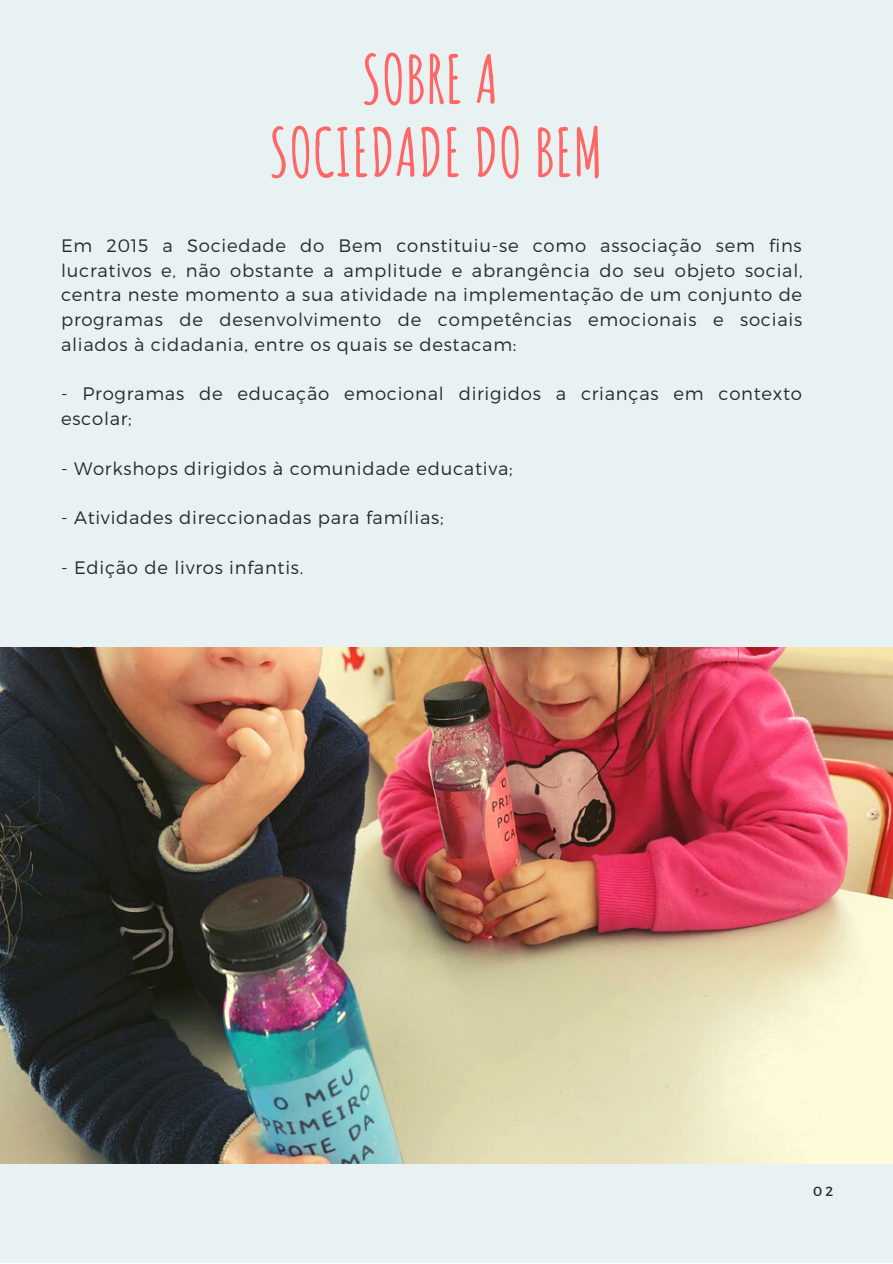
<style>
.page{position:relative;width:893px;height:1264px;background:#fff}
.page>*{position:absolute;margin:0;border:0;box-sizing:border-box;transform-origin:0 0}
.t1{font:700 66px "Amatic SC";color:#f66}
.t2{font:300 18px/24.8px "Montserrat";letter-spacing:.04em;color:#2a2a2a;text-align:justify}
.t3{font:13.2px "Montserrat";color:#2a2a2a}
</style>
<div class="page">
<div style="left:0;top:0;width:892px;height:1262px;background:#e9f2f3"></div>
<img style="left:0;top:647px;width:892px;height:516px">
<p class="t1" style="left:361px;top:37px;width:138px">SOBRE A</p>
<p class="t1" style="left:269px;top:110px;width:335px">SOCIEDADE DO BEM</p>
<p class="t2" style="left:61px;top:232px;width:743px">Em 2015 a Sociedade do Bem constituiu-se como associação sem fins lucrativos e, não obstante a amplitude e abrangência do seu objeto social, centra neste momento a sua atividade na implementação de um conjunto de programas de desenvolvimento de competências emocionais e sociais aliados à cidadania, entre os quais se destacam:</p>
<p class="t2" style="left:61px;top:381px;width:742px">- Programas de educação emocional dirigidos a crianças em contexto escolar;</p>
<p class="t2" style="left:61px;top:455px;width:453px">- Workshops dirigidos à comunidade educativa;</p>
<p class="t2" style="left:61px;top:504px;width:384px">- Atividades direccionadas para famílias;</p>
<p class="t2" style="left:61px;top:554px;width:244px">- Edição de livros infantis.</p>
<p class="t3" style="left:813px;top:1182px;width:21px">02</p>
</div>
